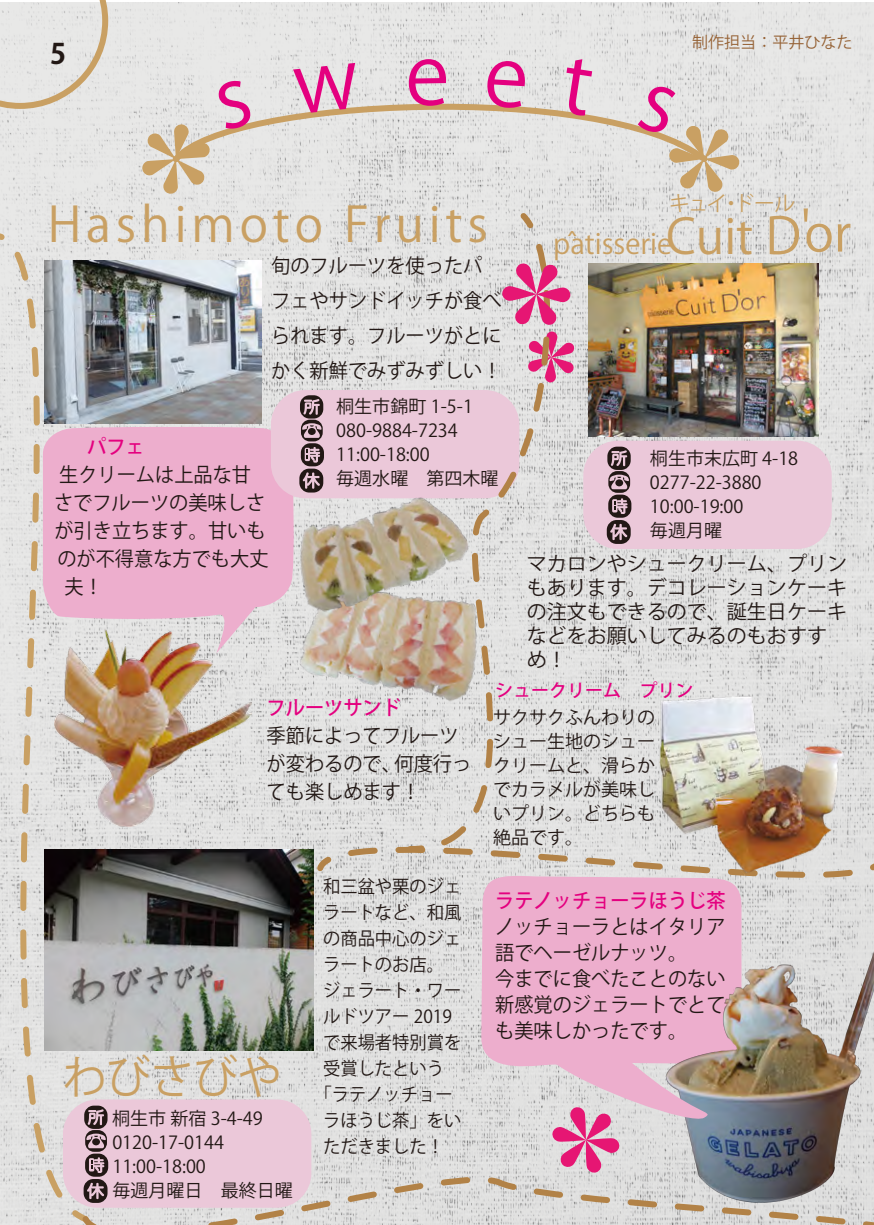
<style>
.page{position:relative;width:874px;height:1225px;background:#fff}
.page>*{position:absolute;margin:0;border:0;box-sizing:border-box;transform-origin:0 0}
.t1{font:48px "Athelas Bold 90 ms RKSJ H";letter-spacing:.1em;color:#c9a063}
.t2{font:45.6px "Tsuku A Rd Gothic Regular 90 ms RKSJ H";color:#c9a063;scale:.96 1}
.t3{font:32px "Athelas Regular 90 ms RKSJ H";color:#c9a063}
.t4{font:28px "Athelas Regular 90 ms RKSJ H";color:#c9a063}
.t5{font:700 28px "Koz Go Pro";color:#221815}
.t6{font:20.8px "Koz Go Pr 6 N";color:#c9a063}
.t7{font:20px/26px "Koz Go Pr 6 N";color:#221815;scale:.96 1}
.t8{font:20px/24px "Koz Go Pr 6 N";color:#221815}
.t9{font:500 20px "Koz Go Pr 6 N";color:#e4007f;scale:.96 1}
.t10{font:18px/24px "Koz Go Pr 6 N";color:#221815}
.t11{font:18px/26px "Koz Go Pr 6 N";color:#221815;text-align:center;scale:.96 1}
.t12{font:500 18px "Koz Go Pr 6 N";color:#e4007f}
.t13{font:16px "Koz Go Pr 6 N";color:#956134}
.s1{font-size:50px}
</style>
<div class="page">
<img style="left:0;top:3px;width:873px;height:1222px">
<svg style="left:0;top:231px;width:9px;height:14px"></svg>
<svg style="left:0;top:247px;width:78px;height:966px;background:#dfddd8"></svg>
<svg style="left:313px;top:851px;width:23px;height:24px"></svg>
<svg style="left:111px;top:1163px;width:762px;height:62px;background:#d7d3ce"></svg>
<svg style="left:481px;top:889px;width:260px;height:216px;background:#ebb1ce"></svg>
<svg style="left:43px;top:426px;width:248px;height:227px;background:#ebb2ce"></svg>
<svg style="left:559px;top:340px;width:15px;height:34px"></svg>
<div style="left:63px;top:1099px;width:248px;height:108px;background:#ebc8d9;border-radius:35px"></div>
<div style="left:271px;top:390px;width:248px;height:108px;background:#ebc8d9;border-radius:35px"></div>
<div style="left:583px;top:441px;width:248px;height:108px;background:#ebc8d9;border-radius:35px"></div>
<svg style="left:515px;top:207px;width:23px;height:26px"></svg>
<svg style="left:425px;top:239px;width:134px;height:597px"></svg>
<svg style="left:344px;top:836px;width:529px;height:53px;background:#dccfcf"></svg>
<div style="left:502px;top:286px;width:34px;height:15px;background:#e61673;border-radius:7px"></div>
<svg style="left:514px;top:262px;width:44px;height:64px;background:#e074a2"></svg>
<svg style="left:536px;top:287px;width:34px;height:15px"></svg>
<svg style="left:0;top:0;width:108px;height:109px;background:#e4e0da"></svg>
<img style="left:44px;top:849px;width:269px;height:201px">
<img style="left:44px;top:260px;width:217px;height:163px">
<img style="left:588px;top:264px;width:230px;height:172px">
<img style="left:288px;top:563px;width:210px;height:195px">
<img style="left:291px;top:490px;width:191px;height:159px">
<img style="left:610px;top:677px;width:239px;height:198px">
<img style="left:665px;top:951px;width:208px;height:251px">
<img style="left:54px;top:628px;width:197px;height:198px">
<svg style="left:551px;top:1059px;width:165px;height:114px;background:#d1b2c0"></svg>
<svg style="left:253px;top:81px;width:458px;height:86px;background:#e1ded9"></svg>
<svg style="left:67px;top:1105px;width:41px;height:120px"></svg>
<svg style="left:299px;top:395px;width:25px;height:97px"></svg>
<svg style="left:606px;top:446px;width:25px;height:98px"></svg>
<svg style="left:141px;top:78px;width:112px;height:117px;background:#dfd8ce"></svg>
<svg style="left:293px;top:62px;width:67px;height:52px;background:#e1ded9"></svg>
<svg style="left:408px;top:58px;width:38px;height:48px;background:#e0dfdb"></svg>
<svg style="left:486px;top:59px;width:40px;height:50px;background:#e3e0db"></svg>
<svg style="left:560px;top:56px;width:33px;height:60px;background:#e3e1dd"></svg>
<svg style="left:636px;top:82px;width:103px;height:111px;background:#ddd5c9"></svg>
<h3 class="t5" style="left:50px;top:36px;width:18px">5</h3>
<p class="t13" style="left:692px;top:33px;width:161px">制作担当：平井ひなた</p>
<p class="t6" style="left:669px;top:192px;width:127px">キュイ・ドール</p>
<h3 class="t4" style="left:553px;top:228px;width:120px">patisserie</h3>
<h1 class="t1" style="left:48px;top:197px;width:441px">Hashimoto Fruits</h1>
<h1 class="t1" style="left:665px;top:209px;width:186px">Cuit <span class="s1">D'or</span></h1>
<h3 class="t3" style="left:566px;top:227px;width:12px">̂</h3>
<p class="t7" style="left:271px;top:248px;width:241px;line-height:35px">旬のフルーツを使ったパフェやサンドイッチが食べられます。フルーツがとにかく新鮮でみずみずしい！</p>
<p class="t9" style="left:87px;top:435px;width:61px">パフェ</p>
<p class="t7" style="left:59px;top:462px;width:201px">生クリームは上品な甘</p>
<p class="t7" style="left:54px;top:490px;width:221px">さでフルーツの美味しさ</p>
<p class="t7" style="left:54px;top:518px;width:221px">が引き立ちます。甘いも</p>
<p class="t7" style="left:57px;top:546px;width:221px">のが不得意な方でも大丈</p>
<p class="t7" style="left:65px;top:574px;width:41px">夫！</p>
<p class="t10" style="left:336px;top:394px;width:163px">桐生市錦町 1-5-1<br>080-9884-7234<br>11:00-18:00<br>毎週水曜　第四木曜</p>
<p class="t10" style="left:649px;top:447px;width:150px">桐生市末広町 4-18<br>0277-22-3880<br>10:00-19:00<br>毎週月曜</p>
<p class="t8" style="left:526px;top:552px;width:321px">マカロンやシュークリーム、プリンもあります。デコレーションケーキの注文もできるので、誕生日ケーキなどをお願いしてみるのもおすすめ！</p>
<p class="t9" style="left:266px;top:696px;width:141px">フルーツサンド</p>
<p class="t7" style="left:266px;top:722px;width:215px;line-height:28px">季節によってフルーツが変わるので、何度行っても楽しめます！</p>
<h2 class="t2" style="left:63px;top:1052px;width:229px">わびさびや</h2>
<p class="t10" style="left:112px;top:1107px;width:182px">桐生市 新宿 3-4-49<br>0120-17-0144<br>11:00-18:00<br>毎週月曜日　最終日曜</p>
<p class="t11" style="left:314px;top:873px;width:154px">和三盆や栗のジェラートなど、和風の商品中心のジェラートのお店。<br>ジェラート・ワールドツアー 2019で来場者特別賞を受賞したという<br>「ラテノッチョーラほうじ茶」をいただきました！</p>
<p class="t12" style="left:495px;top:680px;width:200px">シュークリーム　プリン</p>
<p class="t10" style="left:493px;top:705px;width:163px;text-align:justify">サクサクふんわりのシュー生地のシュークリームと、滑らかでカラメルが美味しいプリン。どちらも絶品です。</p>
<p class="t9" style="left:495px;top:889px;width:241px">ラテノッチョーラほうじ茶</p>
<p class="t7" style="left:495px;top:914px;width:241px">ノッチョーラとはイタリア語でヘーゼルナッツ。<br>今までに食べたことのない新感覚のジェラートでとても美味しかったです。</p>
</div>
